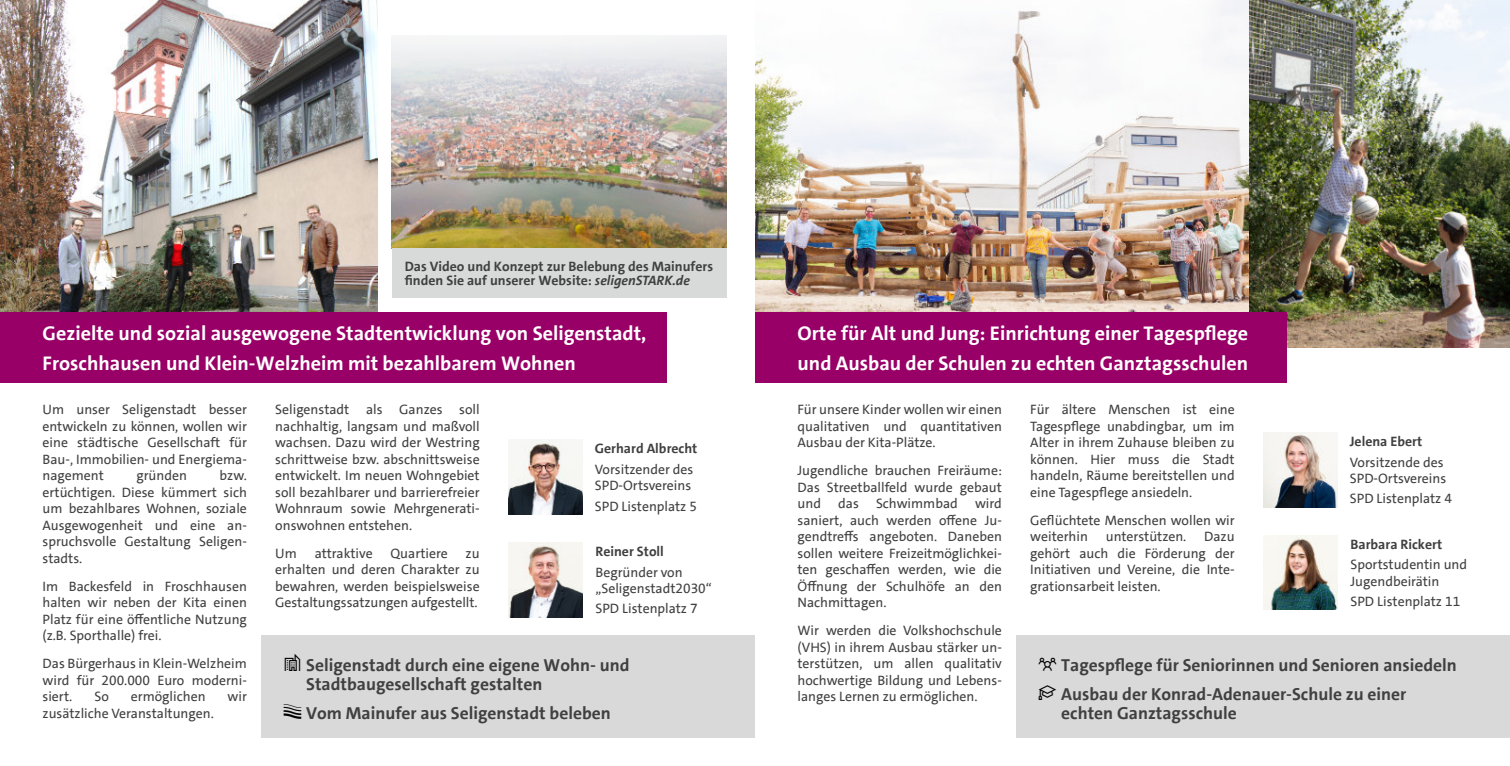
<style>
.page{position:relative;width:1510px;height:766px;background:#fff}
.page>*{position:absolute;margin:0;border:0;box-sizing:border-box;transform-origin:0 0}
.t1{font:700 20px/30px "SPD The Sans";color:#fff}
.t2{font:700 17.5px/28.9px "SPD The Sans";color:#404040}
.t3{font:13.75px/16.5px "SPD The Sans";color:#404040;text-align:justify}
.t4{font:700 13.75px/13.8px "SPD The Sans";color:#404040}
.s1{font-style:italic}
</style>
<div class="page">
<img style="left:1248px;top:0;width:261px;height:347px">
<img style="left:755px;top:0;width:493px;height:312px">
<div style="left:755px;top:312px;width:531px;height:71px;background:#980067"></div>
<img style="left:1263px;top:535px;width:74px;height:74px">
<img style="left:1263px;top:432px;width:74px;height:75px">
<div style="left:1016px;top:634px;width:493px;height:103px;background:#d9d9d9"></div>
<img style="left:0;top:0;width:377px;height:312px">
<img style="left:508px;top:542px;width:74px;height:75px">
<img style="left:508px;top:439px;width:74px;height:75px">
<div style="left:0;top:312px;width:666px;height:71px;background:#980067"></div>
<div style="left:261px;top:634px;width:494px;height:103px;background:#d9d9d9"></div>
<img style="left:392px;top:35px;width:334px;height:213px">
<div style="left:392px;top:248px;width:334px;height:50px;background:#d8d9d9"></div>
<p class="t4" style="left:405px;top:261px;width:310px">Das Video und Konzept zur Belebung des Mainufers finden Sie auf unserer Website: <span class="s1">seligenSTARK.de</span></p>
<h1 class="t1" style="left:43px;top:320px;width:605px">Gezielte und sozial ausgewogene Stadtentwicklung von Seligenstadt,<br>Froschhausen und Klein-Welzheim mit bezahlbarem Wohnen</h1>
<p class="t3" style="left:43px;top:402px;width:206px">Um unser Seligenstadt besser entwickeln zu können, wollen wir eine städtische Gesellschaft für Bau-, Immobilien- und Energiema&shy;nagement</p>
<p class="t3" style="left:43px;top:468px;width:206px;text-indent:177px">bzw. ertüchtigen. Diese kümmert sich um bezahlbares Wohnen, soziale Ausgewogenheit und eine an&shy;spruchsvolle Gestaltung Seligen&shy;stadts.</p>
<p class="t3" style="left:43px;top:579px;width:206px">Im Backesfeld in Froschhausen halten wir neben der Kita einen Platz für eine öffentliche Nutzung (z.B. Sporthalle) frei.</p>
<p class="t3" style="left:43px;top:656px;width:206px">Das Bürgerhaus in Klein-Welzheim wird für 200.000 Euro moderni&shy;siert.</p>
<p class="t3" style="left:136px;top:468px;width:52px">gründen</p>
<p class="t3" style="left:94px;top:689px;width:16px">So</p>
<p class="t3" style="left:131px;top:689px;width:76px">ermöglichen</p>
<p class="t3" style="left:227px;top:689px;width:21px">wir</p>
<p class="t3" style="left:43px;top:705px;width:173px">zusätzliche Veranstaltungen.</p>
<p class="t3" style="left:275px;top:402px;width:206px">Seligenstadt als Ganzes soll nachhaltig, langsam und maßvoll wachsen. Dazu wird der Westring schrittweise bzw. abschnittsweise entwickelt. Im neuen Wohngebiet soll bezahlbarer und barrierefreier Wohnraum sowie Mehrgenerati&shy;onswohnen entstehen.</p>
<p class="t3" style="left:275px;top:546px;width:23px">Um</p>
<p class="t3" style="left:315px;top:546px;width:59px">attraktive</p>
<p class="t3" style="left:390px;top:546px;width:59px">Quartiere</p>
<p class="t3" style="left:275px;top:546px;width:206px;text-indent:190px">zu erhalten und deren Charakter zu bewahren, werden beispielsweise Gestaltungssatzungen aufgestellt.</p>
<p class="t4" style="left:595px;top:443px;width:104px">Gerhard Albrecht</p>
<p class="t3" style="left:595px;top:462px;width:100px">Vorsitzender des<br>SPD-Ortsvereins</p>
<p class="t3" style="left:595px;top:499px;width:104px">SPD Listenplatz 5</p>
<p class="t4" style="left:595px;top:546px;width:70px">Reiner Stoll</p>
<p class="t3" style="left:595px;top:565px;width:118px">Begründer von „Seligenstadt2030“</p>
<p class="t3" style="left:595px;top:601px;width:104px">SPD Listenplatz 7</p>
<p class="t2" style="left:306px;top:657px;width:325px;line-height:18.9px">Seligenstadt durch eine eigene Wohn- und<br>Stadtbaugesellschaft gestalten</p>
<p class="t2" style="left:306px;top:700px;width:306px">Vom Mainufer aus Seligenstadt beleben</p>
<h1 class="t1" style="left:797px;top:320px;width:452px">Orte für Alt und Jung: Einrichtung einer Tagespflege und Ausbau der Schulen zu echten Ganztagsschulen</h1>
<p class="t3" style="left:797px;top:402px;width:206px">Für unsere Kinder wollen wir einen qualitativen und quantitativen Ausbau der Kita-Plätze.</p>
<p class="t3" style="left:797px;top:463px;width:206px">Jugendliche brauchen Freiräume:<br>Das Streetballfeld wurde gebaut und das Schwimmbad wird saniert, auch werden offene Ju&shy;gendtreffs angeboten. Daneben sollen weitere Freizeitmöglichkei&shy;ten geschaffen werden, wie die Öffnung der Schulhöfe an den Nachmittagen.</p>
<p class="t3" style="left:797px;top:623px;width:206px">Wir werden die Volkshochschule (VHS) in ihrem Ausbau stärker un&shy;terstützen, um allen qualitativ hochwertige Bildung und Lebens&shy;langes Lernen zu ermöglichen.</p>
<p class="t3" style="left:1030px;top:402px;width:206px">Für ältere Menschen ist eine Tagespflege unabdingbar, um im Alter in ihrem Zuhause bleiben zu können. Hier muss die Stadt handeln, Räume bereitstellen und eine Tagespflege ansiedeln.</p>
<p class="t3" style="left:1030px;top:513px;width:206px">Geflüchtete Menschen wollen wir weiterhin</p>
<p class="t4" style="left:1349px;top:436px;width:74px">Jelena Ebert</p>
<p class="t3" style="left:1349px;top:455px;width:98px">Vorsitzende des<br>SPD-Ortsvereins</p>
<p class="t3" style="left:1349px;top:491px;width:104px">SPD Listenplatz 4</p>
<p class="t3" style="left:1105px;top:529px;width:82px">unterstützen.</p>
<p class="t3" style="left:1030px;top:529px;width:206px;text-indent:174px">Dazu gehört auch die Förderung der Initiativen und Vereine, die Inte&shy;grationsarbeit leisten.</p>
<p class="t4" style="left:1350px;top:539px;width:93px">Barbara Rickert</p>
<p class="t3" style="left:1350px;top:557px;width:118px">Sportstudentin und<br>Jugendbeirätin</p>
<p class="t3" style="left:1350px;top:594px;width:111px">SPD Listenplatz 11</p>
<p class="t2" style="left:1061px;top:652px;width:397px">Tagespflege für Seniorinnen und Senioren ansiedeln<br>Ausbau der Konrad-Adenauer-Schule zu einer</p>
<p class="t2" style="left:1061px;top:700px;width:177px">echten Ganztagsschule</p>
</div>
